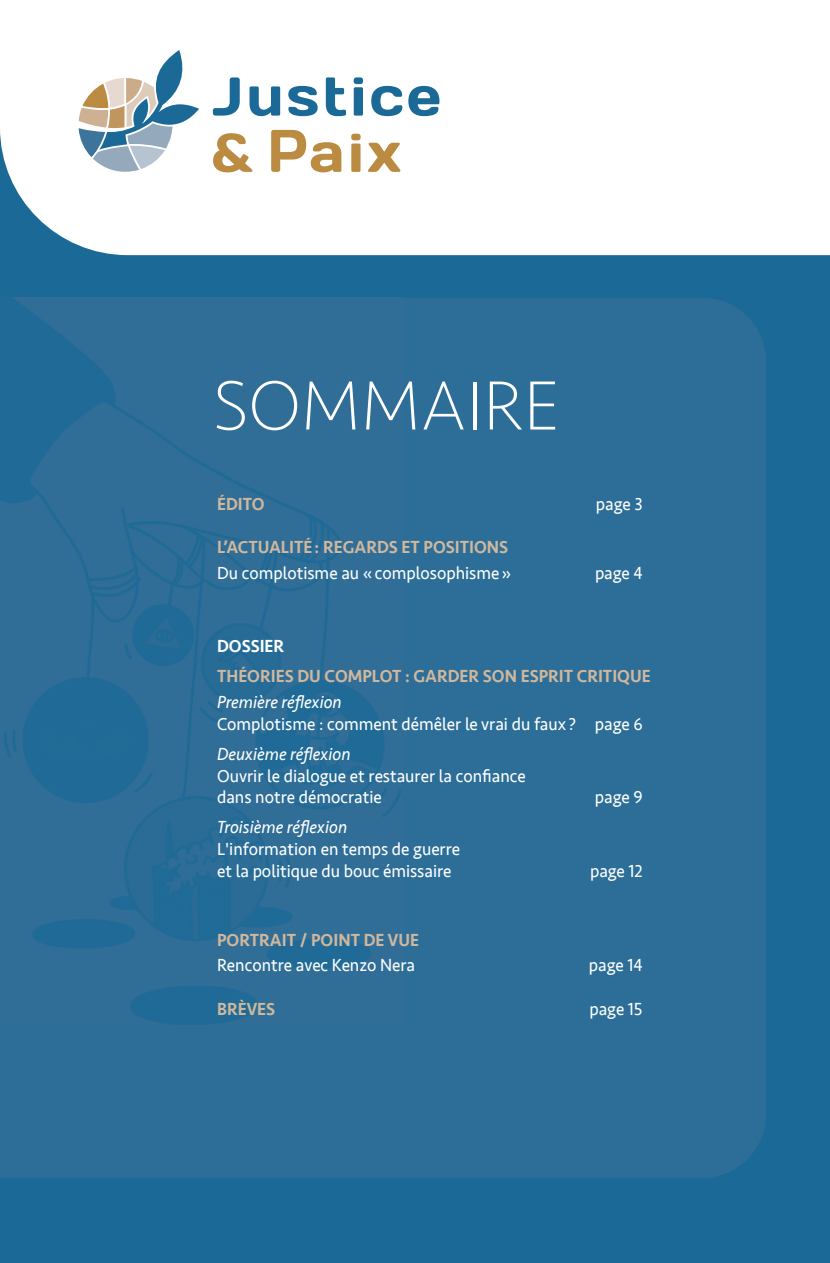
<style>
.page{position:relative;width:830px;height:1263px;background:#fff}
.page>*{position:absolute;margin:0;border:0;box-sizing:border-box;transform-origin:0 0}
.t1{font:200 72px "Seravek";color:#fff}
.t2{font:18px/21.6px "Seravek";color:#fff;scale:.95 1}
.t3{font:500 18px "Seravek";color:#d1b89d;scale:.95 1}
.t4{font:italic 18px "Seravek";color:#fff;scale:.95 1}
.t5{font:500 18px "Seravek";color:#fff;scale:.95 1}
</style>
<div class="page">
<div style="left:0;top:115px;width:829px;height:1148px;background:#1a6996"></div>
<div style="left:0;top:78px;width:829px;height:178px;background:#fff"></div>
<svg style="left:213px;top:77px;width:26px;height:39px"></svg>
<svg style="left:249px;top:86px;width:31px;height:30px"></svg>
<svg style="left:288px;top:86px;width:29px;height:30px"></svg>
<svg style="left:326px;top:77px;width:20px;height:39px"></svg>
<svg style="left:353px;top:77px;width:10px;height:39px"></svg>
<svg style="left:371px;top:86px;width:31px;height:30px"></svg>
<svg style="left:408px;top:86px;width:31px;height:30px"></svg>
<svg style="left:213px;top:133px;width:39px;height:39px;background:#d9bf97"></svg>
<svg style="left:351px;top:134px;width:9px;height:38px"></svg>
<svg style="left:368px;top:143px;width:32px;height:29px"></svg>
<svg style="left:271px;top:130px;width:70px;height:42px;background:#dcc49f"></svg>
<svg style="left:77px;top:50px;width:125px;height:122px"></svg>
<div style="left:0;top:298px;width:765px;height:880px;background:#2c6e98"></div>
<img style="left:0;top:298px;width:402px;height:727px">
<p class="t1" style="left:213px;top:363px;width:348px">SOMMAIRE</p>
<p class="t3" style="left:217px;top:493px;width:52px">ÉDITO</p>
<p class="t2" style="left:595px;top:493px;width:51px">page 3</p>
<p class="t3" style="left:217px;top:536px;width:308px">L’ACTUALITÉ: REGARDS ET POSITIONS</p>
<p class="t2" style="left:217px;top:562px;width:311px">Du complotisme au «complosophisme»</p>
<p class="t2" style="left:594px;top:562px;width:52px">page 4</p>
<p class="t5" style="left:217px;top:635px;width:72px">DOSSIER</p>
<p class="t3" style="left:217px;top:665px;width:458px">THÉORIES DU COMPLOT : GARDER SON ESPRIT CRITIQUE</p>
<p class="t4" style="left:217px;top:688px;width:133px">Première réflexion</p>
<p class="t2" style="left:217px;top:713px;width:449px">Complotisme : comment démêler le vrai du faux ? page 6</p>
<p class="t4" style="left:217px;top:740px;width:142px">Deuxième réflexion</p>
<p class="t2" style="left:217px;top:765px;width:326px">Ouvrir le dialogue et restaurer la confiance dans notre démocratie</p>
<p class="t2" style="left:594px;top:786px;width:52px">page 9</p>
<p class="t4" style="left:217px;top:813px;width:138px">Troisième réflexion</p>
<p class="t2" style="left:217px;top:838px;width:257px">L'information en temps de guerre et la politique du bouc émissaire</p>
<p class="t2" style="left:589px;top:860px;width:57px">page 12</p>
<p class="t3" style="left:217px;top:928px;width:214px">PORTRAIT / POINT DE VUE</p>
<p class="t2" style="left:217px;top:954px;width:210px">Rencontre avec Kenzo Nera</p>
<p class="t2" style="left:588px;top:954px;width:58px">page 14</p>
<p class="t3" style="left:217px;top:997px;width:63px">BRÈVES</p>
<p class="t2" style="left:589px;top:998px;width:58px">page 15</p>
</div>
